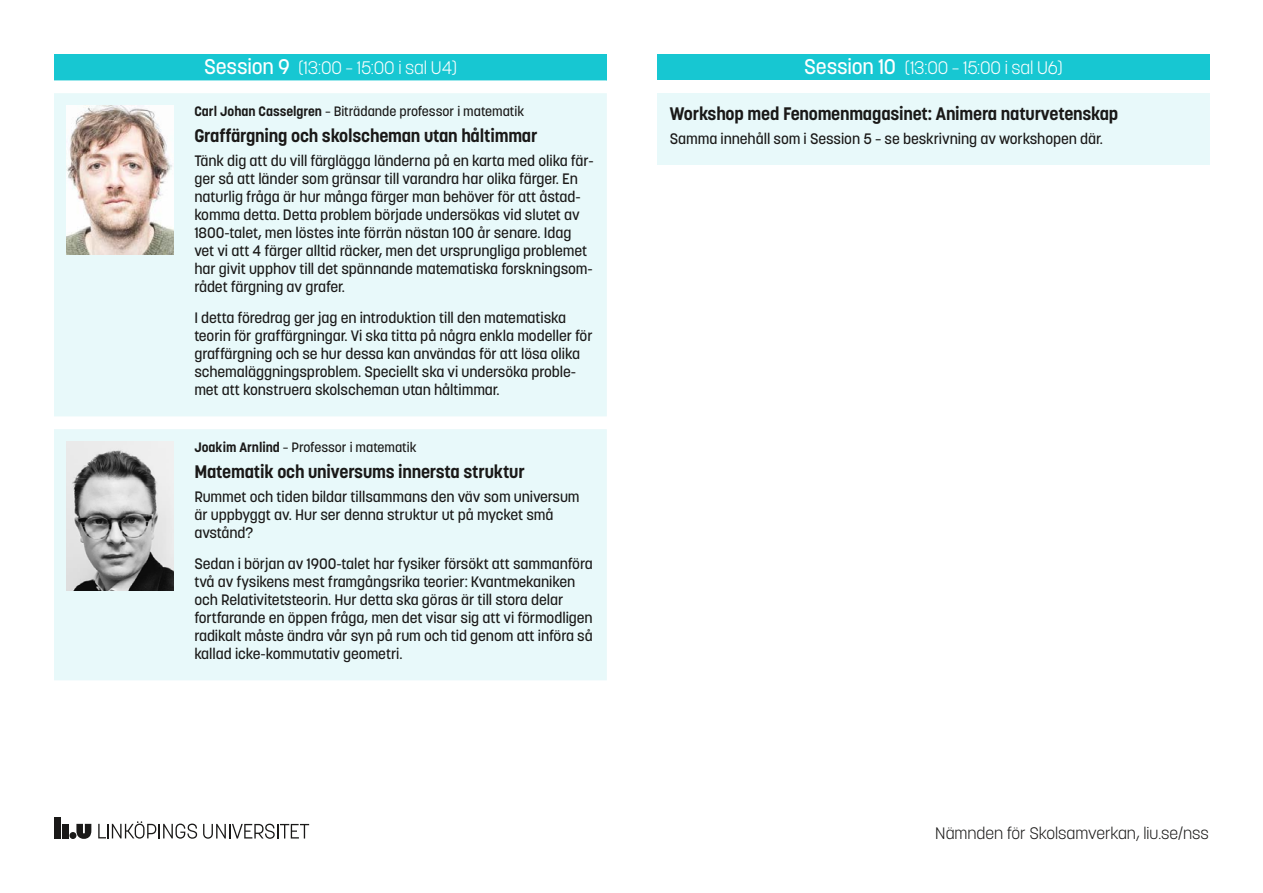
<style>
.page{position:relative;width:1263px;height:893px;background:#fff}
.page>*{position:absolute;margin:0;border:0;box-sizing:border-box;transform-origin:0 0}
.Rubrik{font:700 18px "Korolev Li U";letter-spacing:-.01em;color:#1a1918}
.Session_2{font:300 18px "Korolev Li U";letter-spacing:-.01em;color:#fff}
.t1{font:300 16.5px "Korolev Li U";color:#1a1918}
.Besk{font:500 15px/18px "Korolev Li U";letter-spacing:-.005em;color:#1a1918}
.Namn{font:500 13.5px "Korolev Li U";color:#1a1918}
.s1{font-weight:500;font-size:21px}
.s2{font-weight:700}
</style>
<div class="page">
<div style="left:62px;top:824px;width:7px;height:14px;background:#1a1918"></div>
<div style="left:54px;top:817px;width:7px;height:21px;background:#1a1918"></div>
<div style="left:69px;top:832px;width:7px;height:7px;background:#1a1918;border-radius:50%"></div>
<svg style="left:76px;top:824px;width:15px;height:15px"></svg>
<svg style="left:203px;top:824px;width:106px;height:15px"></svg>
<svg style="left:98px;top:821px;width:99px;height:18px"></svg>
<div style="left:54px;top:54px;width:553px;height:26px;background:#17c7d2"></div>
<div style="left:54px;top:93px;width:553px;height:587px;background:#e8f9fa"></div>
<img style="left:67px;top:106px;width:106px;height:149px">
<img style="left:67px;top:442px;width:106px;height:149px">
<div style="left:657px;top:54px;width:553px;height:26px;background:#17c7d2"></div>
<div style="left:657px;top:93px;width:553px;height:72px;background:#e8f9fa"></div>
<h1 class="Session_2" style="left:204px;top:56px;width:254px"><span class="s1">Session 9</span> (13:00 – 15:00 i sal U4)</h1>
<p class="Namn" style="left:194px;top:102px;width:331px"><span class="s2">Carl Johan Casselgren</span> – Biträdande professor i matematik</p>
<h2 class="Rubrik" style="left:194px;top:124px;width:345px">Graffärgning och skolscheman utan håltimmar</h2>
<p class="Besk" style="left:194px;top:152px;width:401px">Tänk dig att du vill färglägga länderna på en karta med olika fär&shy;ger så att länder som gränsar till varandra har olika färger. En naturlig fråga är hur många färger man behöver för att åstad&shy;komma detta. Detta problem började undersökas vid slutet av 1800-talet, men löstes inte förrän nästan 100 år senare. Idag vet vi att 4 färger alltid räcker, men det ursprungliga problemet har givit upphov till det spännande matematiska forskningsom&shy;rådet färgning av grafer.</p>
<p class="Besk" style="left:194px;top:309px;width:400px">I detta föredrag ger jag en introduktion till den matematiska teorin för graffärgningar. Vi ska titta på några enkla modeller för graffärgning och se hur dessa kan användas för att lösa olika schemaläggningsproblem. Speciellt ska vi undersöka proble&shy;met att konstruera skolscheman utan håltimmar.</p>
<p class="Namn" style="left:194px;top:438px;width:224px"><span class="s2">Joakim Arnlind</span> – Professor i matematik</p>
<h2 class="Rubrik" style="left:194px;top:460px;width:332px">Matematik och universums innersta struktur</h2>
<p class="Besk" style="left:194px;top:488px;width:387px">Rummet och tiden bildar tillsammans den väv som universum är uppbyggt av. Hur ser denna struktur ut på mycket små avstånd?</p>
<p class="Besk" style="left:194px;top:554px;width:400px">Sedan i början av 1900-talet har fysiker försökt att sammanföra två av fysikens mest framgångsrika teorier: Kvantmekaniken och Relativitetsteorin. Hur detta ska göras är till stora delar fortfarande en öppen fråga, men det visar sig att vi förmodligen radikalt måste ändra vår syn på rum och tid genom att införa så kallad icke-kommutativ geometri.</p>
<h1 class="Session_2" style="left:804px;top:56px;width:260px"><span class="s1">Session 10</span> (13:00 – 15:00 i sal U6)</h1>
<h2 class="Rubrik" style="left:670px;top:101px;width:450px">Workshop med Fenomenmagasinet: Animera naturvetenskap</h2>
<p class="Besk" style="left:670px;top:129px;width:435px">Samma innehåll som i Session 5 – se beskrivning av workshopen där.</p>
<p class="t1" style="left:935px;top:822px;width:275px">Nämnden för Skolsamverkan, liu.se/nss</p>
</div>
